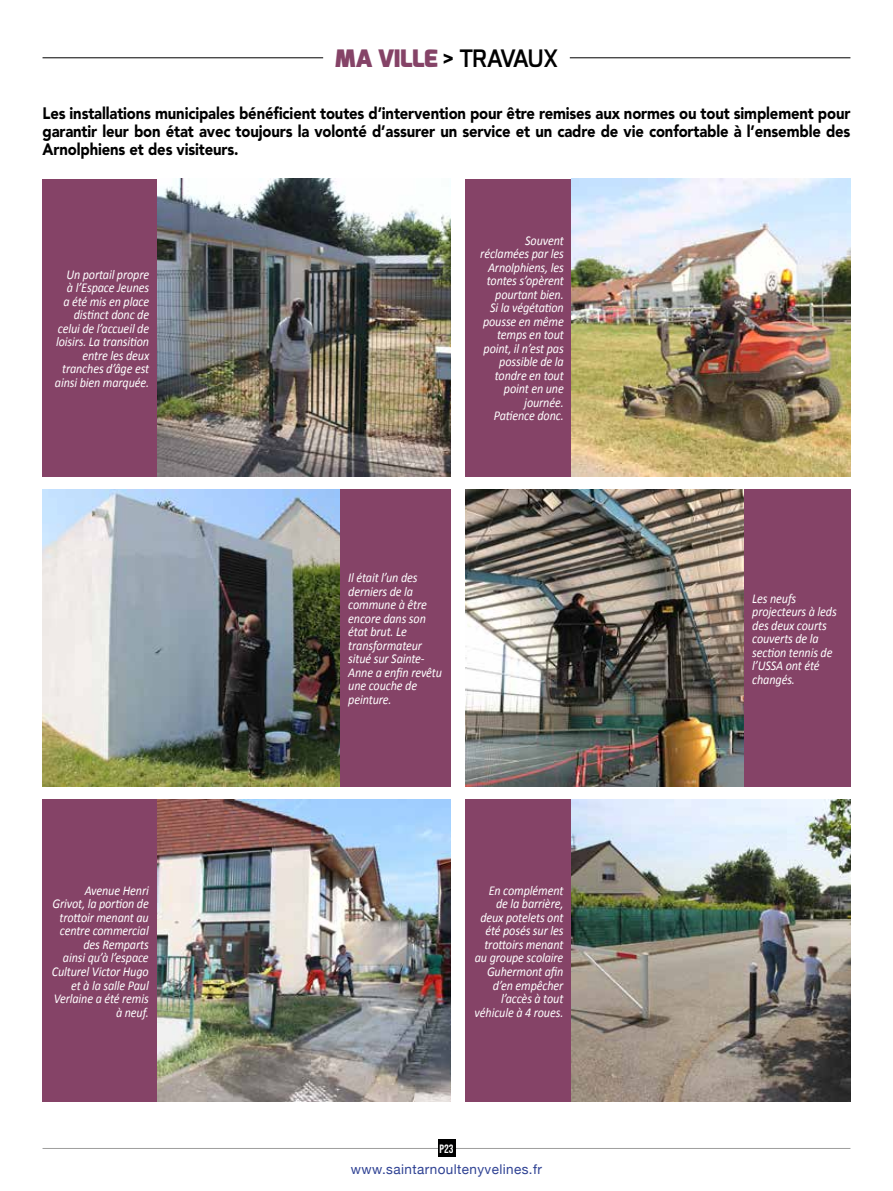
<style>
.page{position:relative;width:893px;height:1191px;background:#fff}
.page>*{position:absolute;margin:0;border:0;box-sizing:border-box;transform-origin:0 0}
.t1{font:600 24px "Exo";letter-spacing:-.04em;color:#000}
.t2{font:900 16.5px/18px "Avenir LT Std";letter-spacing:-.01em;color:#000;text-align:justify;scale:.9 1}
.t3{font:italic 13.5px/13.5px "Calibri";letter-spacing:-.01em;color:#fff;text-align:right;scale:.9 1}
.t4{font:13.5px "Helvetica Neue";letter-spacing:.03em;color:#2e4193}
.t5{font:12px "Bebas Neue";color:#fff}
.s1{font-weight:900;color:#854367}
</style>
<div class="page">
<hr style="left:43px;top:1148px;width:807px;height:1px;background:#9d9d9c">
<div style="left:438px;top:1140px;width:17px;height:17px;background:#000"></div>
<hr style="left:43px;top:57px;width:280px;height:1px;background:#000">
<hr style="left:570px;top:57px;width:280px;height:1px;background:#000">
<img style="left:157px;top:179px;width:294px;height:297px">
<img style="left:466px;top:489px;width:278px;height:298px">
<img style="left:43px;top:489px;width:297px;height:298px">
<div style="left:744px;top:489px;width:106px;height:298px;background:#854367"></div>
<div style="left:43px;top:799px;width:114px;height:302px;background:#854367"></div>
<div style="left:43px;top:179px;width:114px;height:297px;background:#854367"></div>
<div style="left:340px;top:489px;width:111px;height:298px;background:#854367"></div>
<div style="left:466px;top:179px;width:106px;height:297px;background:#854367"></div>
<div style="left:466px;top:799px;width:106px;height:302px;background:#854367"></div>
<img style="left:572px;top:179px;width:278px;height:297px">
<img style="left:157px;top:799px;width:294px;height:302px">
<img style="left:572px;top:799px;width:278px;height:302px">
<h1 class="t1" style="left:335px;top:43px;width:225px"><span class="s1">MA VILLE</span> &gt; TRAVAUX</h1>
<p class="t2" style="left:43px;top:104px;width:899px">Les installations municipales bénéficient toutes d’intervention pour être remises aux normes ou tout simplement pour garantir leur bon état avec toujours la volonté d’assurer un service et un cadre de vie confortable à l’ensemble des Arnolphiens et des visiteurs.</p>
<p class="t3" style="left:55px;top:267px;width:106px">Un portail propre<br>à l’Espace Jeunes<br>a été mis en place distinct donc de celui de l’accueil de loisirs. La transition entre les deux tranches d’âge est ainsi bien marquée.</p>
<p class="t3" style="left:52px;top:883px;width:109px">Avenue Henri<br>Grivot, la portion de trottoir menant au centre commercial des Remparts<br>ainsi qu’à l’espace<br>Culturel Victor Hugo et à la salle Paul<br>Verlaine a été remis à neuf.</p>
<p class="t3" style="left:480px;top:233px;width:94px">Souvent réclamées par les<br>Arnolphiens, les tontes s’opèrent pourtant bien.<br>Si la végétation pousse en même temps en tout point, il n’est pas possible de la tondre en tout point en une journée.<br>Patience donc.</p>
<p class="t3" style="left:348px;top:570px;width:106px;text-align:left">Il était l’un des derniers de la commune à être encore dans son état brut. Le transformateur situé sur Sainte-<br>Anne a enfin revêtu une couche de peinture.</p>
<p class="t3" style="left:475px;top:883px;width:100px">En complément de la barrière, deux potelets ont été posés sur les trottoirs menant au groupe scolaire<br>Guhermont afin d’en empêcher l’accès à tout véhicule à 4 roues.</p>
<p class="t5" style="left:439px;top:1142px;width:16px">P23</p>
<p class="t4" style="left:351px;top:1159px;width:193px">www.saintarnoultenyvelines.fr</p>
<p class="t3" style="left:752px;top:591px;width:95px;text-align:left">Les neufs projecteurs à leds des deux courts couverts de la section tennis de l’USSA ont été changés.</p>
</div>
